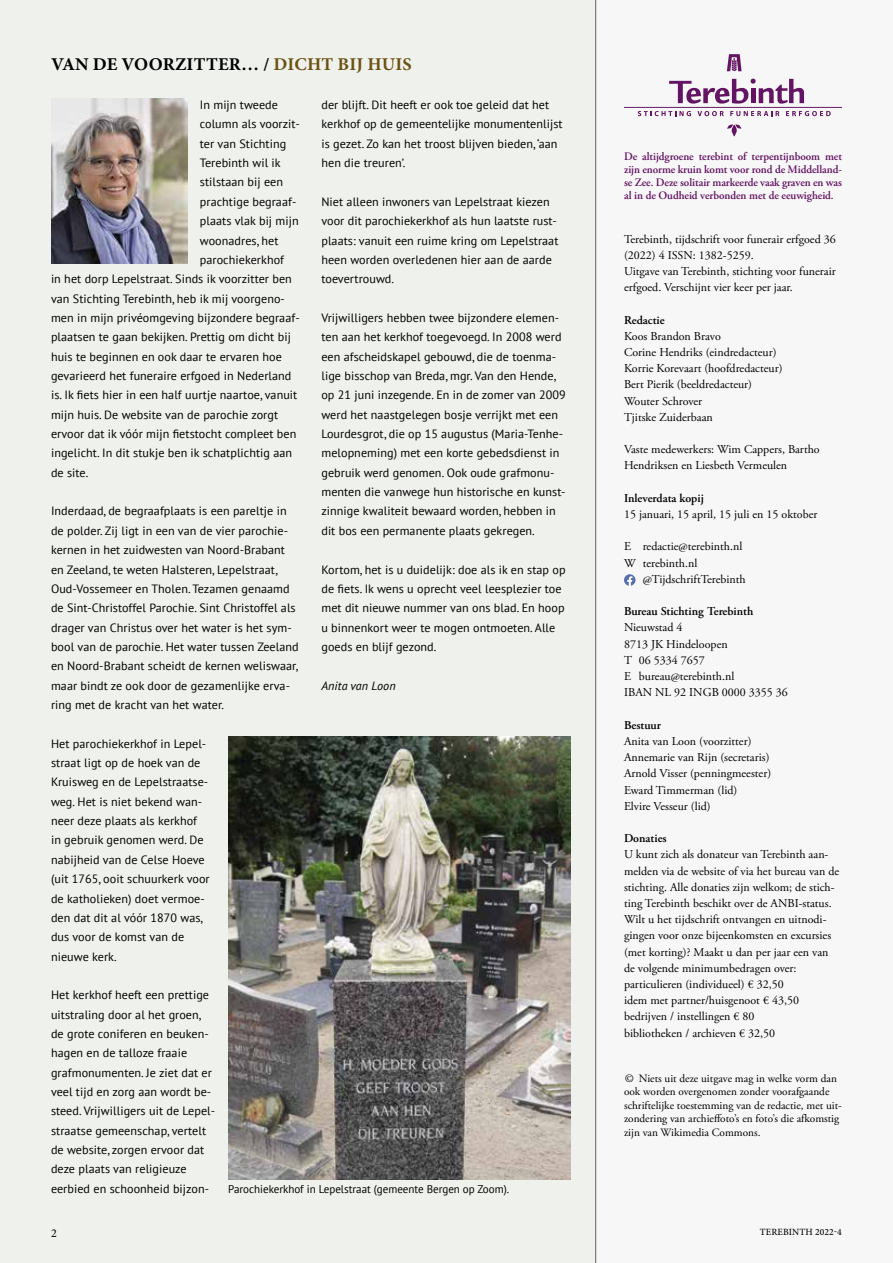
<style>
.page{position:relative;width:893px;height:1263px;background:#fff}
.page>*{position:absolute;margin:0;border:0;box-sizing:border-box;transform-origin:0 0}
.t1{font:700 18px "Minion Pro";letter-spacing:.01em;color:#000}
.t2{font:12px/19.4px "PT Sans";letter-spacing:.005em;color:#000}
.t3{font:12px/16.2px "Adobe Garamond Pro";color:#000}
.t4{font:600 12px "Adobe Garamond Pro";color:#000}
.t5{font:italic 12px "PT Sans";letter-spacing:.005em;color:#000}
.t6{font:12px "Minion Pro";color:#000}
.t7{font:600 11.4px/12.8px "Adobe Garamond Pro";letter-spacing:-.005em;color:#631462;text-align:justify}
.t8{font:11.25px/13.5px "Adobe Garamond Pro";color:#000}
.t9{font:11.25px "PT Sans";color:#000}
.t10{font:500 9.6px "Minion Pro";letter-spacing:.01em;color:#000}
.s1{color:#6b5211}
.s2{font-style:italic}
</style>
<div class="page">
<div style="left:595px;top:0;width:298px;height:1263px;background:#f7f7f7"></div>
<div style="left:0;top:0;width:595px;height:1263px;background:#eff1ec"></div>
<svg style="left:727px;top:54px;width:15px;height:17px"></svg>
<svg style="left:727px;top:124px;width:14px;height:13px"></svg>
<svg style="left:624px;top:79px;width:218px;height:37px"></svg>
<svg style="left:624px;top:574px;width:11px;height:12px"></svg>
<hr style="left:595px;top:0;width:1px;height:1263px;background:#636363">
<img style="left:51px;top:99px;width:136px;height:165px">
<img style="left:228px;top:736px;width:342px;height:443px">
<h1 class="t1" style="left:51px;top:52px;width:362px">VAN DE VOORZITTER… / <span class="s1">DICHT BIJ HUIS</span></h1>
<p class="t2" style="left:200px;top:95px;width:80px">In mijn tweede</p>
<p class="t2" style="left:200px;top:114px;width:101px">column als voorzit-</p>
<p class="t2" style="left:200px;top:134px;width:88px">ter van Stichting</p>
<p class="t2" style="left:200px;top:153px;width:82px">Terebinth wil ik</p>
<p class="t2" style="left:200px;top:172px;width:85px">stilstaan bij een</p>
<p class="t2" style="left:200px;top:192px;width:98px">prachtige begraaf-</p>
<p class="t2" style="left:200px;top:211px;width:100px">plaats vlak bij mijn</p>
<p class="t2" style="left:200px;top:230px;width:80px">woonadres, het</p>
<p class="t2" style="left:200px;top:250px;width:86px">parochiekerkhof</p>
<p class="t2" style="left:51px;top:269px;width:242px">in het dorp Lepelstraat. Sinds ik voorzitter ben</p>
<p class="t2" style="left:51px;top:288px;width:235px">van Stichting Terebinth, heb ik mij voorgeno-</p>
<p class="t2" style="left:51px;top:308px;width:250px">men in mijn privéomgeving bijzondere begraaf-</p>
<p class="t2" style="left:51px;top:327px;width:241px">plaatsen te gaan bekijken. Prettig om dicht bij</p>
<p class="t2" style="left:51px;top:346px;width:232px">huis te beginnen en ook daar te ervaren hoe</p>
<p class="t2" style="left:51px;top:366px;width:242px">gevarieerd het funeraire erfgoed in Nederland</p>
<p class="t2" style="left:51px;top:385px;width:248px">is. Ik fiets hier in een half uurtje naartoe, vanuit</p>
<p class="t2" style="left:51px;top:404px;width:229px">mijn huis. De website van de parochie zorgt</p>
<p class="t2" style="left:51px;top:424px;width:247px">ervoor dat ik vóór mijn fietstocht compleet ben</p>
<p class="t2" style="left:51px;top:443px;width:243px">ingelicht. In dit stukje ben ik schatplichtig aan</p>
<p class="t2" style="left:51px;top:463px;width:39px">de site.</p>
<p class="t2" style="left:51px;top:501px;width:249px">Inderdaad, de begraafplaats is een pareltje in de polder. Zij ligt in een van de vier parochie&shy;kernen in het zuidwesten van Noord-Brabant en Zeeland, te weten Halsteren, Lepelstraat, Oud-Vossemeer en Tholen. Tezamen genaamd de Sint-Christoffel Parochie. Sint Christoffel als drager van Christus over het water is het sym&shy;bool van de parochie. Het water tussen Zeeland en Noord-Brabant scheidt de kernen weliswaar, maar bindt ze ook door de gezamenlijke erva&shy;ring met de kracht van het water.</p>
<p class="t2" style="left:51px;top:733px;width:160px">Het parochiekerkhof in Lepel&shy;straat ligt op de hoek van de<br>Kruisweg en de Lepelstraatse&shy;weg. Het is niet bekend wan&shy;neer deze plaats als kerkhof in gebruik genomen werd. De nabijheid van de Celse Hoeve (uit 1765, ooit schuurkerk voor de katholieken) doet vermoe&shy;den dat dit al vóór 1870 was, dus voor de komst van de nieuwe kerk.</p>
<p class="t2" style="left:51px;top:985px;width:166px">Het kerkhof heeft een prettige uitstraling door al het groen, de grote coniferen en beuken&shy;hagen en de talloze fraaie grafmonumenten. Je ziet dat er veel tijd en zorg aan wordt be&shy;steed. Vrijwilligers uit de Lepel&shy;straatse gemeenschap, vertelt de website, zorgen ervoor dat deze plaats van religieuze eerbied en schoonheid bijzon-</p>
<p class="t2" style="left:321px;top:95px;width:243px">der blijft. Dit heeft er ook toe geleid dat het kerkhof op de gemeentelijke monumentenlijst is gezet. Zo kan het troost blijven bieden, ‘aan hen die treuren’.</p>
<p class="t2" style="left:321px;top:192px;width:239px">Niet alleen inwoners van Lepelstraat kiezen voor dit parochiekerkhof als hun laatste rust&shy;plaats: vanuit een ruime kring om Lepelstraat heen worden overledenen hier aan de aarde toevertrouwd.</p>
<p class="t2" style="left:321px;top:308px;width:246px">Vrijwilligers hebben twee bijzondere elemen&shy;ten aan het kerkhof toegevoegd. In 2008 werd een afscheidskapel gebouwd, die de toenma&shy;lige bisschop van Breda, mgr. Van den Hende, op 21 juni inzegende. En in de zomer van 2009 werd het naastgelegen bosje verrijkt met een Lourdesgrot, die op 15 augustus (Maria-Tenhe&shy;melopneming) met een korte gebedsdienst in gebruik werd genomen. Ook oude grafmonu&shy;menten die vanwege hun historische en kunst&shy;zinnige kwaliteit bewaard worden, hebben in dit bos een permanente plaats gekregen.</p>
<p class="t2" style="left:321px;top:559px;width:246px">Kortom, het is u duidelijk: doe als ik en stap op de fiets. Ik wens u oprecht veel leesplezier toe met dit nieuwe nummer van ons blad. En hoop u binnenkort weer te mogen ontmoeten. Alle goeds en blijf gezond.</p>
<p class="t5" style="left:321px;top:678px;width:76px">Anita van Loon</p>
<p class="t9" style="left:228px;top:1181px;width:282px">Parochiekerkhof in Lepelstraat (gemeente Bergen op Zoom).</p>
<p class="t7" style="left:624px;top:150px;width:219px">De altijdgroene terebint of terpentijnboom met zijn enorme kruin komt voor rond de Middelland&shy;se Zee. Deze solitair markeerde vaak graven en was al in de Oudheid verbonden met de eeuwigheid.</p>
<p class="t3" style="left:624px;top:231px;width:213px">Terebinth, tijdschrift voor funerair erfgoed 36 (2022) 4 ISSN: 1382-5259.<br>Uitgave van Terebinth, stichting voor funerair erfgoed. Verschijnt vier keer per jaar.</p>
<p class="t4" style="left:624px;top:313px;width:42px">Redactie</p>
<p class="t3" style="left:624px;top:328px;width:160px">Koos Brandon Bravo<br>Corine Hendriks (eindredacteur)<br>Korrie Korevaart (hoofdredacteur)<br>Bert Pierik (beeldredacteur)<br>Wouter Schrover<br>Tjitske Zuiderbaan</p>
<p class="t3" style="left:624px;top:442px;width:197px">Vaste medewerkers: Wim Cappers, Bartho<br>Hendriksen en Liesbeth Vermeulen</p>
<p class="t4" style="left:624px;top:491px;width:81px">Inleverdata kopij</p>
<p class="t3" style="left:624px;top:507px;width:195px">15 januari, 15 april, 15 juli en 15 oktober</p>
<p class="t3" style="left:624px;top:539px;width:120px">E redactie@terebinth.nl<br>W terebinth.nl</p>
<p class="t3" style="left:643px;top:571px;width:105px">@TijdschriftTerebinth</p>
<p class="t4" style="left:624px;top:604px;width:131px">Bureau Stichting Terebinth</p>
<p class="t3" style="left:624px;top:620px;width:165px">Nieuwstad 4<br>8713 JK Hindeloopen<br>T 06 5334 7657<br>E bureau@terebinth.nl<br>IBAN NL 92 INGB 0000 3355 36</p>
<p class="t4" style="left:624px;top:718px;width:39px">Bestuur</p>
<p class="t3" style="left:624px;top:733px;width:149px">Anita van Loon (voorzitter)<br>Annemarie van Rijn (secretaris)<br>Arnold Visser (penningmeester)<br>Eward Timmerman (lid)<br>Elvire Vesseur (lid)</p>
<p class="t4" style="left:624px;top:831px;width:44px">Donaties</p>
<p class="t3" style="left:624px;top:847px;width:217px">U kunt zich als donateur van Terebinth aan&shy;melden via de website of via het bureau van de stichting. Alle donaties zijn welkom; de stich&shy;ting Terebinth beschikt over de ANBI-status.<br>Wilt u het tijdschrift ontvangen en uitnodi&shy;gingen voor onze bijeenkomsten en excursies (met korting)? Maakt u dan per jaar een van de volgende minimumbedragen over: particulieren (individueel) € 32,50<br>idem met partner/huisgenoot € 43,50 bedrijven / instellingen € 80<br>bibliotheken / archieven € 32,50</p>
<p class="t8" style="left:624px;top:1072px;width:219px"><span class="s2">©</span> Niets uit deze uitgave mag in welke vorm dan ook worden overgenomen zonder voorafgaande schriftelijke toestemming van de redactie, met uit&shy;zondering van archieffoto’s en foto’s die afkomstig zijn van Wikimedia Commons.</p>
<p class="t6" style="left:51px;top:1225px;width:7px">2</p>
<p class="t10" style="left:760px;top:1225px;width:83px">TEREBINTH 2022-4</p>
</div>
